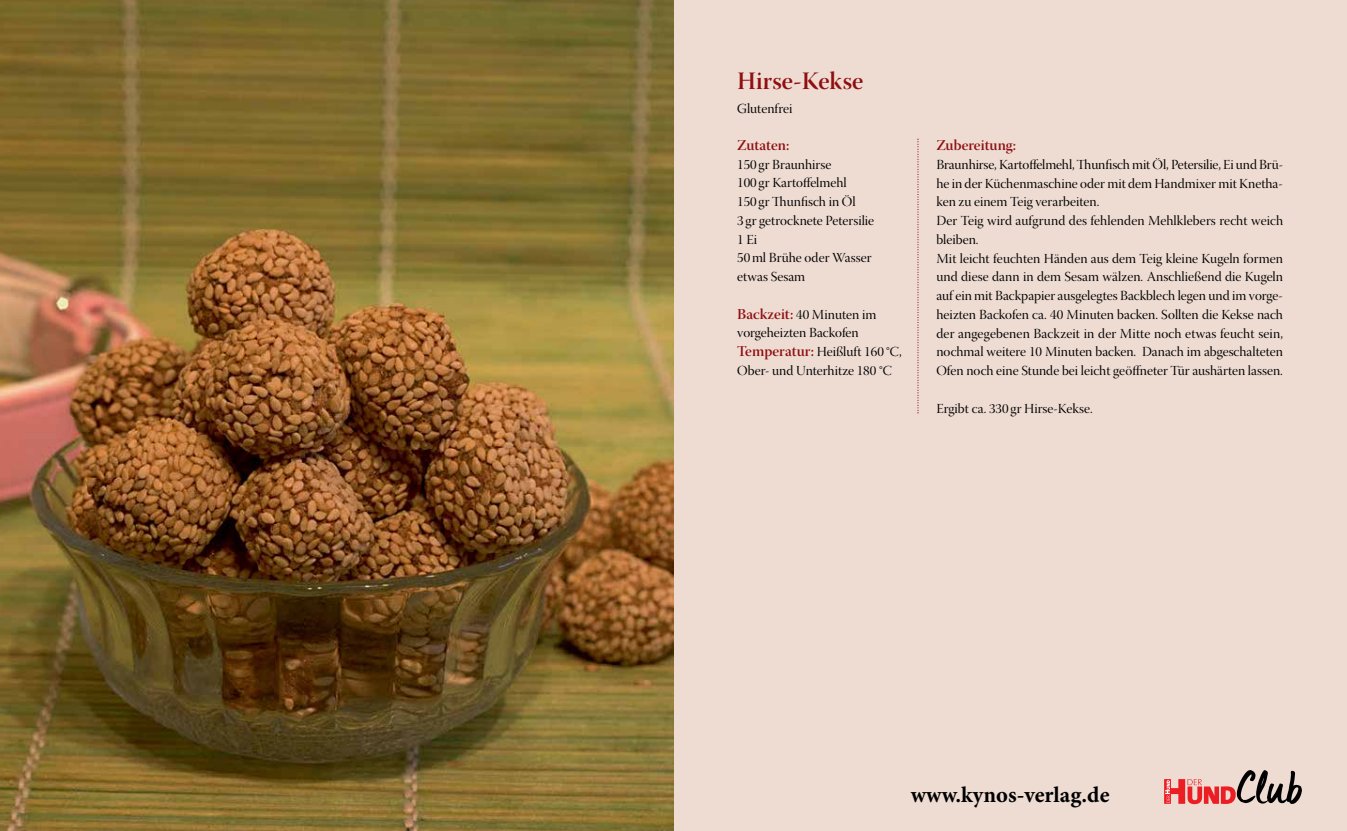
<style>
.page{position:relative;width:1347px;height:831px;background:#fff}
.page>*{position:absolute;margin:0;border:0;box-sizing:border-box;transform-origin:0 0}
.t1{font:25px "Warnock Pro Semibold Disp";letter-spacing:.005em;color:#8f0f11}
.t2{font:700 22.5px "Minion Pro";color:#000}
.t3{font:15px "Warnock Pro Semibold Disp";color:#8f0f11}
.t4{font:13.75px/18.8px "Warnock Pro Disp";color:#000}
.s1{font-family:"Warnock Pro Semibold Disp";font-size:15px;color:#8f0f11}
</style>
<div class="page">
<hr style="left:673px;top:0;width:1px;height:831px;background:#eedcd3">
<img style="left:0;top:0;width:673px;height:831px">
<div style="left:674px;top:0;width:672px;height:831px;background:#eedcd3"></div>
<svg style="left:917px;top:139px;width:1px;height:274px"></svg>
<svg style="left:1164px;top:770px;width:137px;height:34px"></svg>
<h1 class="t1" style="left:737px;top:71px;width:128px">Hirse-Kekse</h1>
<p class="t4" style="left:737px;top:100px;width:57px">Glutenfrei</p>
<p class="t3" style="left:737px;top:139px;width:54px">Zutaten:</p>
<p class="t4" style="left:737px;top:156px;width:139px">150 gr Braunhirse<br>100 gr Kartoffelmehl<br>150 gr hunfisch in Öl<br>3 gr getrocknete Petersilie<br>1 Ei<br>50 ml Brühe oder Wasser etwas Sesam</p>
<p class="t4" style="left:737px;top:306px;width:166px"><span class="s1">Backzeit:</span> 40 Minuten im vorgeheizten Backofen<br><span class="s1">Temperatur:</span> Heißluft 160 °C,<br>Ober- und Unterhitze 180 °C</p>
<p class="t3" style="left:936px;top:139px;width:81px">Zubereitung:</p>
<p class="t4" style="left:936px;top:156px;width:348px">Braunhirse, Kartoffelmehl, hunfisch mit Öl, Petersilie, Ei und Brü&shy;he in der Küchenmaschine oder mit dem Handmixer mit Knetha&shy;ken zu einem Teig verarbeiten.<br>Der Teig wird aufgrund des fehlenden Mehlklebers recht weich bleiben.<br>Mit leicht feuchten Händen aus dem Teig kleine Kugeln formen und diese dann in dem Sesam wälzen. Anschließend die Kugeln auf ein mit Backpapier ausgelegtes Backblech legen und im vorge&shy;heizten Backofen ca. 40 Minuten backen. Sollten die Kekse nach der angegebenen Backzeit in der Mitte noch etwas feucht sein, nochmal weitere 10 Minuten backen. Danach im abgeschalteten Ofen noch eine Stunde bei leicht geöffneter Tür aushärten lassen.</p>
<p class="t4" style="left:936px;top:400px;width:158px">Ergibt ca. 330 gr Hirse-Kekse.</p>
<h2 class="t2" style="left:910px;top:779px;width:200px">www.kynos-verlag.de</h2>
</div>
